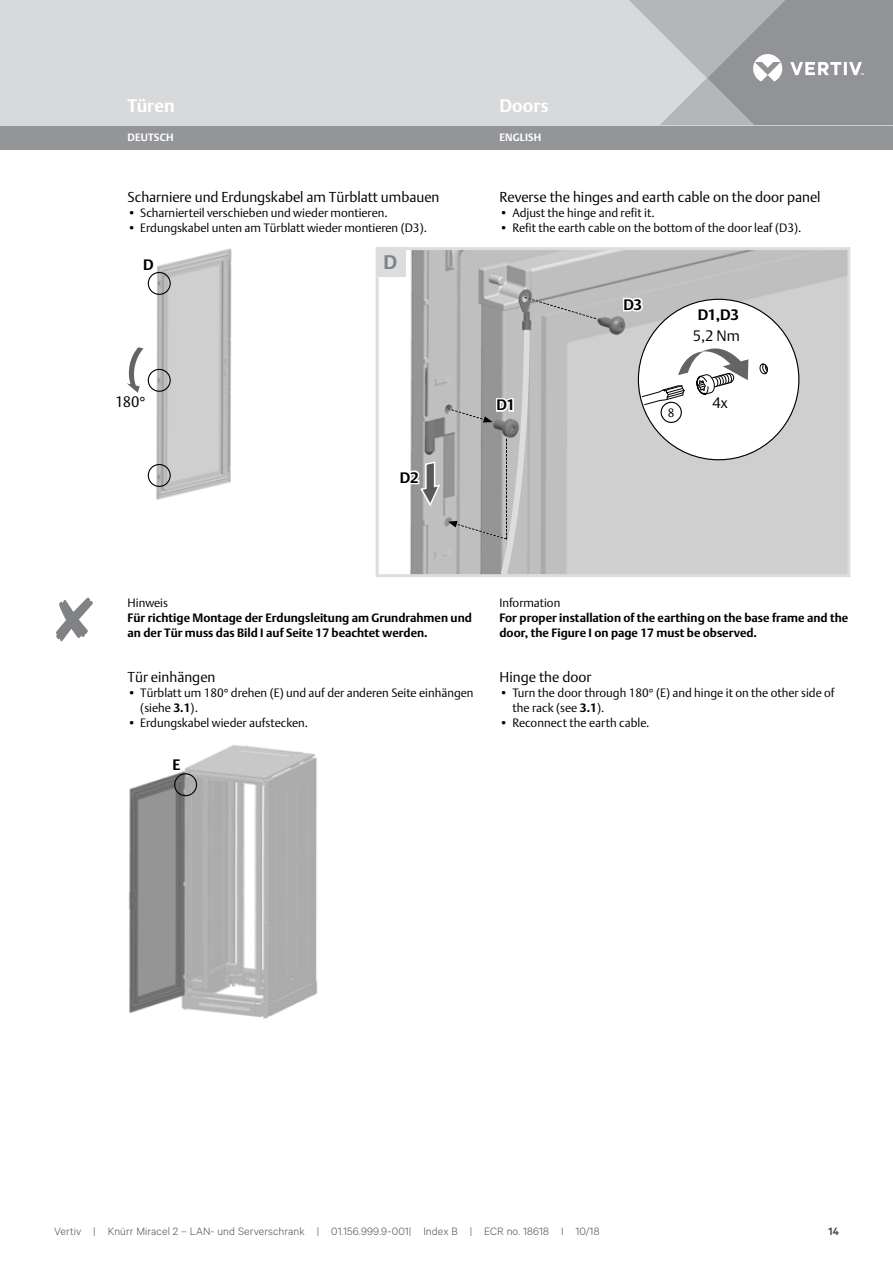
<style>
.page{position:relative;width:893px;height:1263px;background:#fff}
.page>*{position:absolute;margin:0;border:0;box-sizing:border-box;transform-origin:0 0}
.t1{font:700 19.5px "DTL Argo T";color:#808285}
.t2{font:700 18px "DTL Argo T";color:#fff}
.t3{font:700 15px "DTL Argo T";letter-spacing:-.025em;color:#000}
.t4{font:15px "DTL Argo T Light";color:#000}
.t5{font:300 15px "DTL Argo T";color:#000}
.t6{font:300 14.25px "DTL Argo T";color:#000}
.t7{font:300 12px/15px "DTL Argo T";color:#000}
.t8{font:700 12px/15px "DTL Argo T";color:#000}
.t9{font:300 12px "Calibre";letter-spacing:.01em;color:#4d4d4f}
.t10{font:600 12px "Calibre";color:#4d4d4f}
.t11{font:700 10.5px "DTL Argo T";letter-spacing:.02em;color:#fff}
.s1{font-weight:700}
</style>
<div class="page">
<div style="left:0;top:124px;width:893px;height:26px;background:#939598"></div>
<div style="left:0;top:0;width:624px;height:125px;background:#d7d9da"></div>
<svg style="left:624px;top:0;width:269px;height:125px;background:#a9abad"></svg>
<img style="left:405px;top:251px;width:441px;height:322px">
<div style="left:376px;top:247px;width:474px;height:330px;border:3px solid #dcddde"></div>
<div style="left:376px;top:247px;width:29px;height:30px;background:#dcddde"></div>
<img style="left:147px;top:248px;width:85px;height:252px">
<div style="left:148px;top:272px;width:23px;height:23px;border:1px solid #000;border-radius:50%"></div>
<div style="left:148px;top:464px;width:23px;height:23px;border:1px solid #000;border-radius:50%"></div>
<div style="left:148px;top:369px;width:23px;height:23px;border:1px solid #000;border-radius:50%"></div>
<svg style="left:127px;top:347px;width:17px;height:46px"></svg>
<svg style="left:405px;top:297px;width:192px;height:276px;background:#b8b8b8"></svg>
<svg style="left:621px;top:295px;width:178px;height:165px"></svg>
<img style="left:128px;top:745px;width:190px;height:274px">
<div style="left:174px;top:773px;width:23px;height:23px;border:1px solid #000;border-radius:50%"></div>
<svg style="left:56px;top:597px;width:37px;height:44px"></svg>
<div style="left:661px;top:402px;width:20px;height:20px;background:#fff;border-radius:50%"></div>
<div style="left:661px;top:402px;width:21px;height:21px;border:1px solid #000;border-radius:50%"></div>
<div style="left:702px;top:396px;width:40px;height:14px;background:#fff"></div>
<h2 class="t2" style="left:128px;top:95px;width:49px">Türen</h2>
<h2 class="t2" style="left:500px;top:95px;width:51px">Doors</h2>
<p class="t11" style="left:128px;top:131px;width:47px">DEUTSCH</p>
<p class="t11" style="left:500px;top:131px;width:43px">ENGLISH</p>
<p class="t6" style="left:128px;top:189px;width:313px">Scharniere und Erdungskabel am Türblatt umbauen</p>
<p class="t6" style="left:500px;top:189px;width:322px">Reverse the hinges and earth cable on the door panel</p>
<p class="t7" style="left:128px;top:205px;width:262px">• Scharnierteil verschieben und wieder montieren.</p>
<p class="t7" style="left:128px;top:220px;width:301px">• Erdungskabel unten am Türblatt wieder montieren (D3).</p>
<p class="t3" style="left:143px;top:256px;width:12px">D</p>
<p class="t5" style="left:115px;top:393px;width:32px">180°</p>
<h1 class="t1" style="left:384px;top:250px;width:15px">D</h1>
<p class="t3" style="left:400px;top:468px;width:20px">D2</p>
<p class="t7" style="left:500px;top:205px;width:157px">• Adjust the hinge and refit it.</p>
<p class="t7" style="left:500px;top:220px;width:303px">• Refit the earth cable on the bottom of the door leaf (D3).</p>
<p class="t3" style="left:496px;top:396px;width:20px">D1</p>
<p class="t3" style="left:623px;top:296px;width:20px">D3</p>
<p class="t3" style="left:698px;top:306px;width:43px">D1,D3</p>
<p class="t3" style="left:709px;top:308px;width:19px">C2</p>
<p class="t4" style="left:693px;top:327px;width:49px">5,2 Nm</p>
<p class="t7" style="left:668px;top:405px;width:8px">8</p>
<p class="t5" style="left:712px;top:394px;width:17px">4x</p>
<p class="t4" style="left:703px;top:394px;width:38px">TX 25</p>
<p class="t7" style="left:128px;top:595px;width:42px">Hinweis</p>
<p class="t8" style="left:128px;top:610px;width:346px">Für richtige Montage der Erdungsleitung am Grundrahmen und an der Tür muss das Bild I auf Seite 17 beachtet werden.</p>
<p class="t6" style="left:128px;top:669px;width:89px">Tür einhängen</p>
<p class="t7" style="left:140px;top:685px;width:335px;text-indent:-13px">• Türblatt um 180° drehen (E) und auf der anderen Seite einhängen (siehe <span class="s1">3.1</span>).</p>
<p class="t7" style="left:128px;top:715px;width:182px">• Erdungskabel wieder aufstecken.</p>
<p class="t3" style="left:173px;top:756px;width:9px">E</p>
<p class="t7" style="left:499px;top:595px;width:62px">Information</p>
<p class="t8" style="left:499px;top:610px;width:350px">For proper installation of the earthing on the base frame and the door, the Figure I on page 17 must be observed.</p>
<p class="t6" style="left:500px;top:669px;width:93px">Hinge the door</p>
<p class="t7" style="left:512px;top:685px;width:324px;text-indent:-13px">• Turn the door through 180° (E) and hinge it on the other side of the rack (see <span class="s1">3.1</span>).</p>
<p class="t7" style="left:500px;top:715px;width:151px">• Reconnect the earth cable.</p>
<p class="t9" style="left:54px;top:1224px;width:547px">Vertiv | Knürr Miracel 2 – LAN- und Serverschrank | 01.156.999.9-001| Index B | ECR no. 18618 I 10/18</p>
<p class="t10" style="left:829px;top:1224px;width:12px">14</p>
</div>
